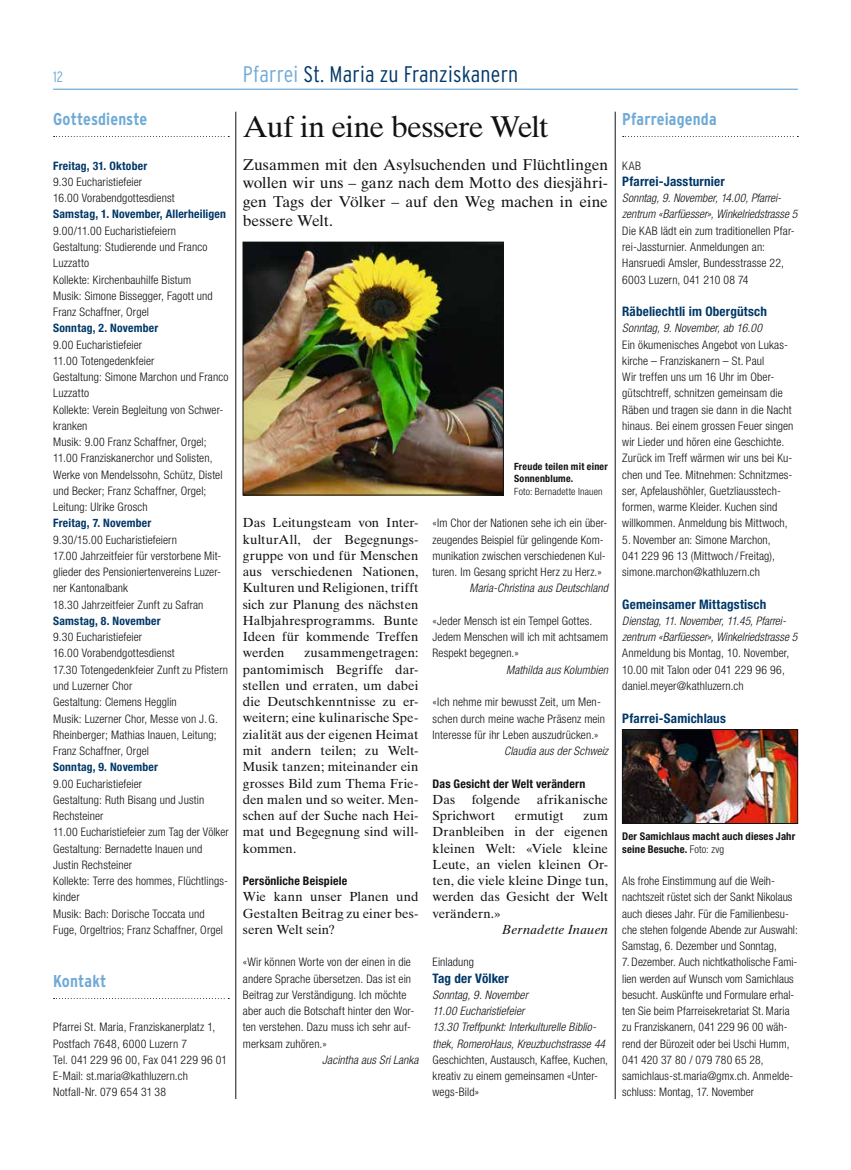
<style>
.page{position:relative;width:851px;height:1170px;background:#fff}
.page>*{position:absolute;margin:0;border:0;box-sizing:border-box;transform-origin:0 0}
.t1{font:30px "Times Ten LT Std";letter-spacing:-.035em;color:#111212}
.t2{font:300 condensed 22.5px "Interstate";letter-spacing:.01em;color:#003868}
.t3{font:700 condensed 17.12px "Interstate";letter-spacing:.005em;color:#70aad6}
.t4{font:15.62px/18.8px "Times Ten LT Std";letter-spacing:-.01em;color:#111212;text-align:justify}
.t5{font:300 condensed 15px "Interstate";color:#70aad6}
.t6{font:13.12px/16.2px "Times Ten LT Std";letter-spacing:-.005em;color:#111212;text-align:justify}
.t7{font:700 condensed 13.12px "Helvetica Neue LT Std";letter-spacing:.015em;color:#003868}
.t8{font:italic 13.12px "Times Ten LT Std";letter-spacing:.015em;color:#111212}
.t9{font:13.12px "Times Ten LT Std";letter-spacing:.02em;color:#111212}
.t10{font:700 condensed 11.88px "Helvetica Neue LT Std";letter-spacing:.015em;color:#111212}
.t11{font:300 condensed 11.75px/16.2px "Helvetica Neue LT Std";letter-spacing:.01em;color:#111212}
.t12{font:italic 300 condensed 11.75px/16.2px "Helvetica Neue LT Std";letter-spacing:.005em;color:#111212}
.t13{font:700 condensed 11.75px "Helvetica Neue LT Std";letter-spacing:.015em;color:#003868}
.t14{font:700 condensed 11.62px "Helvetica Neue LT Std";letter-spacing:.02em;color:#003868}
.t15{font:700 condensed 10.62px/12.8px "Helvetica Neue LT Std";letter-spacing:.01em;color:#111212}
.t16{font:700 condensed 10px/12.5px "Helvetica Neue LT Std";letter-spacing:.025em;color:#111212}
.t17{font:300 condensed 10px "Helvetica Neue LT Std";letter-spacing:.015em;color:#111212}
.s1{color:#70aad6}
.s2{font-weight:300}
</style>
<div class="page">
<hr style="left:53px;top:89px;width:744px;height:1px;background:#70aad6">
<svg style="left:54px;top:136px;width:175px;height:1px"></svg>
<hr style="left:235px;top:112px;width:1px;height:986px;background:#111212">
<hr style="left:615px;top:112px;width:1px;height:986px;background:#111212">
<svg style="left:622px;top:136px;width:176px;height:1px"></svg>
<img style="left:245px;top:244px;width:256px;height:249px">
<div style="left:243px;top:242px;width:260px;height:253px;border:1px solid #111212"></div>
<img style="left:624px;top:731px;width:171px;height:90px">
<div style="left:622px;top:729px;width:175px;height:94px;border:1px solid #111212"></div>
<p class="t5" style="left:53px;top:68px;width:11px">12</p>
<h2 class="t2" style="left:243px;top:62px;width:277px"><span class="s1">Pfarrei</span> St. Maria zu Franziskanern</h2>
<h3 class="t3" style="left:53px;top:110px;width:96px">Gottesdienste</h3>
<p class="t14" style="left:53px;top:158px;width:95px">Freitag, 31. Oktober</p>
<p class="t11" style="left:53px;top:173px;width:123px">9.30 Eucharistiefeier<br>16.00 Vorabendgottesdienst</p>
<p class="t13" style="left:53px;top:207px;width:174px">Samstag, 1. November, Allerheiligen</p>
<p class="t11" style="left:53px;top:222px;width:161px">9.00/11.00 Eucharistiefeiern<br>Gestaltung: Studierende und Franco<br>Luzzatto<br>Kollekte: Kirchenbauhilfe Bistum<br>Musik: Simone Bissegger, Fagott und<br>Franz Schaffner, Orgel</p>
<p class="t14" style="left:53px;top:321px;width:106px">Sonntag, 2. November</p>
<p class="t11" style="left:53px;top:336px;width:177px">9.00 Eucharistiefeier<br>11.00 Totengedenkfeier<br>Gestaltung: Simone Marchon und Franco<br>Luzzatto<br>Kollekte: Verein Begleitung von Schwer&shy;kranken<br>Musik: 9.00 Franz Schaffner, Orgel;<br>11.00 Franziskanerchor und Solisten,<br>Werke von Mendelssohn, Schütz, Distel und Becker; Franz Schaffner, Orgel;<br>Leitung: Ulrike Grosch</p>
<p class="t14" style="left:53px;top:516px;width:100px">Freitag, 7. November</p>
<p class="t11" style="left:53px;top:531px;width:170px">9.30/15.00 Eucharistiefeiern<br>17.00 Jahrzeitfeier für verstorbene Mit&shy;glieder des Pensioniertenvereins Luzer&shy;ner Kantonalbank<br>18.30 Jahrzeitfeier Zunft zu Safran</p>
<p class="t14" style="left:53px;top:613px;width:109px">Samstag, 8. November</p>
<p class="t11" style="left:53px;top:628px;width:176px">9.30 Eucharistiefeier<br>16.00 Vorabendgottesdienst<br>17.30 Totengedenkfeier Zunft zu Pfistern und Luzerner Chor<br>Gestaltung: Clemens Hegglin<br>Musik: Luzerner Chor, Messe von J. G.<br>Rheinberger; Mathias Inauen, Leitung;<br>Franz Schaffner, Orgel</p>
<p class="t14" style="left:53px;top:760px;width:106px">Sonntag, 9. November</p>
<p class="t11" style="left:53px;top:775px;width:177px">9.00 Eucharistiefeier<br>Gestaltung: Ruth Bisang und Justin<br>Rechsteiner<br>11.00 Eucharistiefeier zum Tag der Völker<br>Gestaltung: Bernadette Inauen und<br>Justin Rechsteiner<br>Kollekte: Terre des hommes, Flüchtlings&shy;kinder<br>Musik: Bach: Dorische Toccata und<br>Fuge, Orgeltrios; Franz Schaffner, Orgel</p>
<h1 class="t1" style="left:243px;top:109px;width:307px">Auf in eine bessere Welt</h1>
<h3 class="t4" style="left:243px;top:155px;width:366px">Zusammen mit den Asylsuchenden und Flüchtlingen wollen wir uns – ganz nach dem Motto des diesjähri&shy;gen Tags der Völker – auf den Weg machen in eine bessere Welt.</h3>
<p class="t16" style="left:514px;top:459px;width:95px">Freude teilen mit einer<br>Sonnenblume.</p>
<p class="t17" style="left:514px;top:485px;width:90px">Foto: Bernadette Inauen</p>
<p class="t6" style="left:243px;top:514px;width:177px">Das Leitungsteam von Inter&shy;kulturAll, der Begegnungs&shy;gruppe von und für Menschen aus verschiedenen Nationen, Kulturen und Religionen, trifft sich zur Planung des nächsten Halbjahresprogramms. Bunte Ideen für kommende Treffen werden</p>
<p class="t11" style="left:432px;top:515px;width:176px">«Im Chor der Nationen sehe ich ein über&shy;zeugendes Beispiel für gelingende Kom&shy;munikation zwischen verschiedenen Kul&shy;turen. Im Gesang spricht Herz zu Herz.»</p>
<p class="t12" style="left:469px;top:580px;width:140px">Maria-Christina aus Deutschland</p>
<p class="t11" style="left:432px;top:612px;width:177px">«Jeder Mensch ist ein Tempel Gottes.<br>Jedem Menschen will ich mit achtsamem<br>Respekt begegnen.»</p>
<p class="t12" style="left:506px;top:661px;width:103px">Mathilda aus Kolumbien</p>
<p class="t11" style="left:432px;top:693px;width:174px">«Ich nehme mir bewusst Zeit, um Men&shy;schen durch meine wache Präsenz mein<br>Interesse für ihr Leben auszudrücken.»</p>
<p class="t12" style="left:504px;top:743px;width:105px">Claudia aus der Schweiz</p>
<p class="t10" style="left:432px;top:776px;width:154px">Das Gesicht der Welt verändern</p>
<p class="t6" style="left:432px;top:791px;width:24px">Das</p>
<p class="t6" style="left:471px;top:791px;width:50px">folgende</p>
<p class="t9" style="left:537px;top:791px;width:73px">afrikanische</p>
<p class="t6" style="left:432px;top:807px;width:64px">Sprichwort</p>
<p class="t6" style="left:514px;top:807px;width:51px">ermutigt</p>
<p class="t6" style="left:243px;top:644px;width:177px;text-indent:62px">zusammengetragen: pantomimisch Begriffe dar&shy;stellen und erraten, um dabei die Deutschkenntnisse zu er&shy;weitern; eine kulinarische Spe&shy;zialität aus der eigenen Heimat mit andern teilen; zu Welt-Musik tanzen; miteinander ein grosses Bild zum Thema Frie&shy;den malen und so weiter. Men&shy;schen auf der Suche nach Hei&shy;mat und Begegnung sind will&shy;kommen.</p>
<p class="t10" style="left:243px;top:873px;width:106px">Persönliche Beispiele</p>
<p class="t6" style="left:243px;top:888px;width:177px">Wie kann unser Planen und Gestalten Beitrag zu einer bes&shy;seren Welt sein?</p>
<p class="t11" style="left:243px;top:953px;width:173px">«Wir können Worte von der einen in die andere Sprache übersetzen. Das ist ein Beitrag zur Verständigung. Ich möchte aber auch die Botschaft hinter den Wor&shy;ten verstehen. Dazu muss ich sehr auf&shy;merksam zuhören.»</p>
<p class="t12" style="left:322px;top:1051px;width:98px">Jacintha aus Sri Lanka</p>
<p class="t6" style="left:432px;top:807px;width:177px;text-indent:151px">zum Dranbleiben in der eigenen kleinen Welt: «Viele kleine Leute, an vielen kleinen Or&shy;ten, die viele kleine Dinge tun, werden das Gesicht der Welt verändern.»</p>
<p class="t8" style="left:502px;top:921px;width:108px">Bernadette Inauen</p>
<p class="t11" style="left:432px;top:953px;width:43px">Einladung</p>
<p class="t7" style="left:432px;top:969px;width:78px">Tag der Völker</p>
<p class="t12" style="left:432px;top:986px;width:174px">Sonntag, 9. November<br>11.00 Eucharistiefeier<br>13.30 Treffpunkt: Interkulturelle Biblio&shy;thek, RomeroHaus, Kreuzbuchstrasse 44</p>
<p class="t11" style="left:432px;top:1051px;width:177px">Geschichten, Austausch, Kaffee, Kuchen, kreativ zu einem gemeinsamen «Unter&shy;wegs-Bild»</p>
<h3 class="t3" style="left:53px;top:971px;width:55px">Kontakt</h3>
<p class="t11" style="left:53px;top:1018px;width:175px">Pfarrei St. Maria, Franziskanerplatz 1,<br>Postfach 7648, 6000 Luzern 7<br>Tel. 041 229 96 00, Fax 041 229 96 01<br>E-Mail: st.maria@kathluzern.ch<br>Notfall-Nr. 079 654 31 38</p>
<h3 class="t3" style="left:622px;top:110px;width:96px">Pfarreiagenda</h3>
<p class="t11" style="left:622px;top:157px;width:20px">KAB</p>
<p class="t7" style="left:622px;top:173px;width:104px">Pfarrei-Jassturnier</p>
<p class="t12" style="left:622px;top:190px;width:177px">Sonntag, 9. November, 14.00, Pfarrei&shy;zentrum «Barfüesser», Winkelriedstrasse 5</p>
<p class="t11" style="left:622px;top:222px;width:174px">Die KAB lädt ein zum traditionellen Pfar&shy;rei-Jassturnier. Anmeldungen an:<br>Hansruedi Amsler, Bundesstrasse 22, 6003 Luzern, 041 210 08 74</p>
<p class="t7" style="left:622px;top:303px;width:146px">Räbeliechtli im Obergütsch</p>
<p class="t12" style="left:622px;top:320px;width:141px">Sonntag, 9. November, ab 16.00</p>
<p class="t11" style="left:622px;top:336px;width:173px">Ein ökumenisches Angebot von Lukas&shy;kirche – Franziskanern – St. Paul<br>Wir treffen uns um 16 Uhr im Ober&shy;gütschtreff, schnitzen gemeinsam die Räben und tragen sie dann in die Nacht hinaus. Bei einem grossen Feuer singen wir Lieder und hören eine Geschichte.<br>Zurück im Treff wärmen wir uns bei Ku&shy;chen und Tee. Mitnehmen: Schnitzmes&shy;ser, Apfelaushöhler, Guetzliausstech&shy;formen, warme Kleider. Kuchen sind willkommen. Anmeldung bis Mittwoch,</p>
<p class="t11" style="left:622px;top:531px;width:154px">5. November an: Simone Marchon,<br>041 229 96 13 (Mittwoch / Freitag), simone.marchon@kathluzern.ch</p>
<p class="t7" style="left:622px;top:596px;width:145px">Gemeinsamer Mittagstisch</p>
<p class="t12" style="left:622px;top:613px;width:177px">Dienstag, 11. November, 11.45, Pfarrei&shy;zentrum «Barfüesser», Winkelriedstrasse 5</p>
<p class="t11" style="left:622px;top:645px;width:169px">Anmeldung bis Montag, 10. November,<br>10.00 mit Talon oder 041 229 96 96, daniel.meyer@kathluzern.ch</p>
<p class="t7" style="left:622px;top:709px;width:105px">Pfarrei-Samichlaus</p>
<p class="t15" style="left:622px;top:829px;width:174px">Der Samichlaus macht auch dieses Jahr seine Besuche. <span class="s2">Foto: zvg</span></p>
<p class="t11" style="left:622px;top:872px;width:177px">Als frohe Einstimmung auf die Weih&shy;nachtszeit rüstet sich der Sankt Nikolaus auch dieses Jahr. Für die Familienbesu&shy;che stehen folgende Abende zur Auswahl:<br>Samstag, 6. Dezember und Sonntag,</p>
<p class="t11" style="left:622px;top:953px;width:177px">7. Dezember. Auch nichtkatholische Fami&shy;lien werden auf Wunsch vom Samichlaus besucht. Auskünfte und Formulare erhal&shy;ten Sie beim Pfarreisekretariat St. Maria zu Franziskanern, 041 229 96 00 wäh&shy;rend der Bürozeit oder bei Uschi Humm, 041 420 37 80 / 079 780 65 28, samichlaus-st.maria@gmx.ch. Anmelde&shy;schluss: Montag, 17. November</p>
</div>
